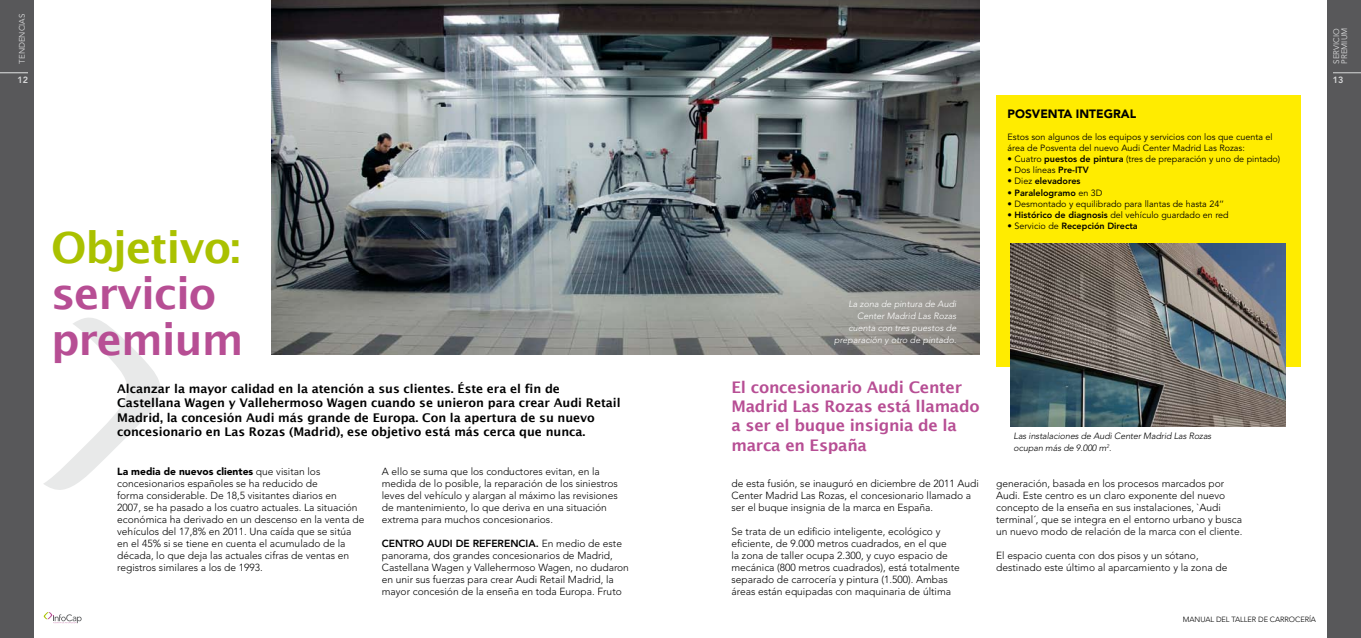
<style>
.page{position:relative;width:1361px;height:638px;background:#fff}
.page>*{position:absolute;margin:0;border:0;box-sizing:border-box;transform-origin:0 0}
.t1{font:600 43px/46px "Lucida Sans";letter-spacing:-.025em;color:#b74e94}
.t2{font:600 43px "Lucida Sans";letter-spacing:-.025em;color:#aac100}
.t3{font:600 16px/19.2px "Lucida Sans";letter-spacing:-.015em;color:#b74e94}
.t4{font:600 12px/14.4px "Lucida Sans";letter-spacing:-.005em;color:#000}
.t5{font:900 12px "Avenir";color:#000}
.t6{font:300 10.2px/12px "Avenir";color:#000}
.t7{font:9px/11px "Avenir";color:#000}
.t8{font:italic 300 9px/12px "Avenir";color:#fff;text-align:right}
.t9{font:italic 300 9px/12px "Avenir";letter-spacing:-.01em;color:#000}
.t10{font:800 9px "Avenir";color:#000}
.t11{font:800 9px "Avenir";color:#d9dadb}
.t12{font:8px/8px "Avenir";color:#d9dadb}
.t13{font:300 7.5px "Avenir";letter-spacing:-.01em;color:#000}
.s1{font-weight:900}
.s2{font-weight:800}
.s3{font-weight:400}
</style>
<div class="page">
<div style="left:0;top:0;width:34px;height:638px;background:#58585a"></div>
<svg style="left:0;top:73px;width:28px;height:1px"></svg>
<svg style="left:44px;top:612px;width:38px;height:12px"></svg>
<div style="left:1327px;top:0;width:34px;height:638px;background:#58585a"></div>
<svg style="left:1333px;top:73px;width:28px;height:1px"></svg>
<svg style="left:44px;top:318px;width:117px;height:172px"></svg>
<img style="left:271px;top:0;width:708px;height:355px">
<div style="left:996px;top:95px;width:304px;height:271px;background:#ffec00"></div>
<img style="left:1010px;top:243px;width:275px;height:184px">
<p class="t12" style="left:18px;top:64px;width:52px;rotate:-90deg">TENDENCIAS</p>
<p class="t11" style="left:17px;top:74px;width:12px">12</p>
<h1 class="t2" style="left:51px;top:223px;width:191px">Objetivo:</h1>
<h1 class="t1" style="left:51px;top:270px;width:194px">servicio premium</h1>
<p class="t4" style="left:117px;top:381px;width:505px">Alcanzar la mayor calidad en la atención a sus clientes. Éste era el fin de Castellana Wagen y Vallehermoso Wagen cuando se unieron para crear Audi Retail Madrid, la concesión Audi más grande de Europa. Con la apertura de su nuevo concesionario en Las Rozas (Madrid), ese objetivo está más cerca que nunca.</p>
<p class="t8" style="left:834px;top:297px;width:124px">La zona de pintura de Audi<br>Center Madrid Las Rozas cuenta con tres puestos de preparación y otro de pintado.</p>
<h2 class="t3" style="left:731px;top:378px;width:250px">El concesionario Audi Center<br>Madrid Las Rozas está llamado a ser el buque insignia de la marca en España</h2>
<p class="t6" style="left:117px;top:465px;width:249px"><span class="s1">La media de nuevos clientes</span> que visitan los concesionarios españoles se ha reducido de<br>forma considerable. De 18,5 visitantes diarios en<br>2007, se ha pasado a los cuatro actuales. La situación económica ha derivado en un descenso en la venta de vehículos del 17,8% en 2011. Una caída que se sitúa en el 45% si se tiene en cuenta el acumulado de la década, lo que deja las actuales cifras de ventas en registros similares a los de 1993.</p>
<p class="t6" style="left:731px;top:477px;width:249px">de esta fusión, se inauguró en diciembre de 2011 Audi<br>Center Madrid Las Rozas, el concesionario llamado a ser el buque insignia de la marca en España.</p>
<p class="t6" style="left:382px;top:465px;width:238px">A ello se suma que los conductores evitan, en la medida de lo posible, la reparación de los siniestros leves del vehículo y alargan al máximo las revisiones de mantenimiento, lo que deriva en una situación extrema para muchos concesionarios.</p>
<p class="t6" style="left:382px;top:537px;width:249px"><span class="s2">CENTRO AUDI DE REFERENCIA.</span> En medio de este panorama, dos grandes concesionarios de Madrid, Castellana Wagen y Vallehermoso Wagen, no dudaron en unir sus fuerzas para crear Audi Retail Madrid, la mayor concesión de la enseña en toda Europa. Fruto</p>
<p class="t6" style="left:731px;top:525px;width:230px">Se trata de un edificio inteligente, ecológico y eficiente, de 9.000 metros cuadrados, en el que<br>la zona de taller ocupa 2.300, y cuyo espacio de mecánica (800 metros cuadrados), está totalmente separado de carrocería y pintura (1.500). Ambas áreas están equipadas con maquinaria de última</p>
<p class="t5" style="left:1007px;top:107px;width:81px">posventa INTE</p>
<p class="t5" style="left:1103px;top:107px;width:34px">GRAL</p>
<p class="t7" style="left:1007px;top:132px;width:267px">Estos son algunos de los equipos y servicios con los que cuenta el área de Posventa del nuevo Audi Center Madrid Las Rozas:</p>
<p class="t7" style="left:1007px;top:154px;width:274px">• Cuatro <span class="s2">puestos de pintura</span> (tres de preparación y uno de pintado)</p>
<p class="t7" style="left:1007px;top:165px;width:83px">• Dos líneas <span class="s2">Pre-ITV</span></p>
<p class="t10" style="left:1007px;top:176px;width:75px"><span class="s3">• Diez</span> elevadores</p>
<p class="t10" style="left:1007px;top:187px;width:97px"><span class="s3">•</span> Paralelogramo <span class="s3">en 3D</span></p>
<p class="t7" style="left:1007px;top:198px;width:218px">• Desmontado y equilibrado para llantas de hasta 24’’</p>
<p class="t7" style="left:1007px;top:209px;width:223px">• <span class="s2">Histórico de diagnosis</span> del vehículo guardado en red</p>
<p class="t10" style="left:1007px;top:220px;width:132px"><span class="s3">• Servicio de</span> Recepción Directa</p>
<p class="t12" style="left:1332px;top:64px;width:37px;rotate:-90deg">SERVICIO<br>PREMIUM</p>
<p class="t11" style="left:1333px;top:74px;width:12px">13</p>
<p class="t9" style="left:1013px;top:429px;width:199px">Las instalaciones de Audi Center Madrid Las Rozas ocupan más de 9.000 m<sup>2</sup>.</p>
<p class="t6" style="left:996px;top:477px;width:248px">generación, basada en los procesos marcados por Audi. Este centro es un claro exponente del nuevo concepto de la enseña en sus instalaciones, `Audi terminal´, que se integra en el entorno urbano y busca un nuevo modo de relación de la marca con el cliente.</p>
<p class="t6" style="left:996px;top:549px;width:233px">El espacio cuenta con dos pisos y un sótano, destinado este último al aparcamiento y la zona de</p>
<p class="t13" style="left:1183px;top:615px;width:135px">MANUAL DEL TALLER DE CARROCERÍA</p>
</div>
